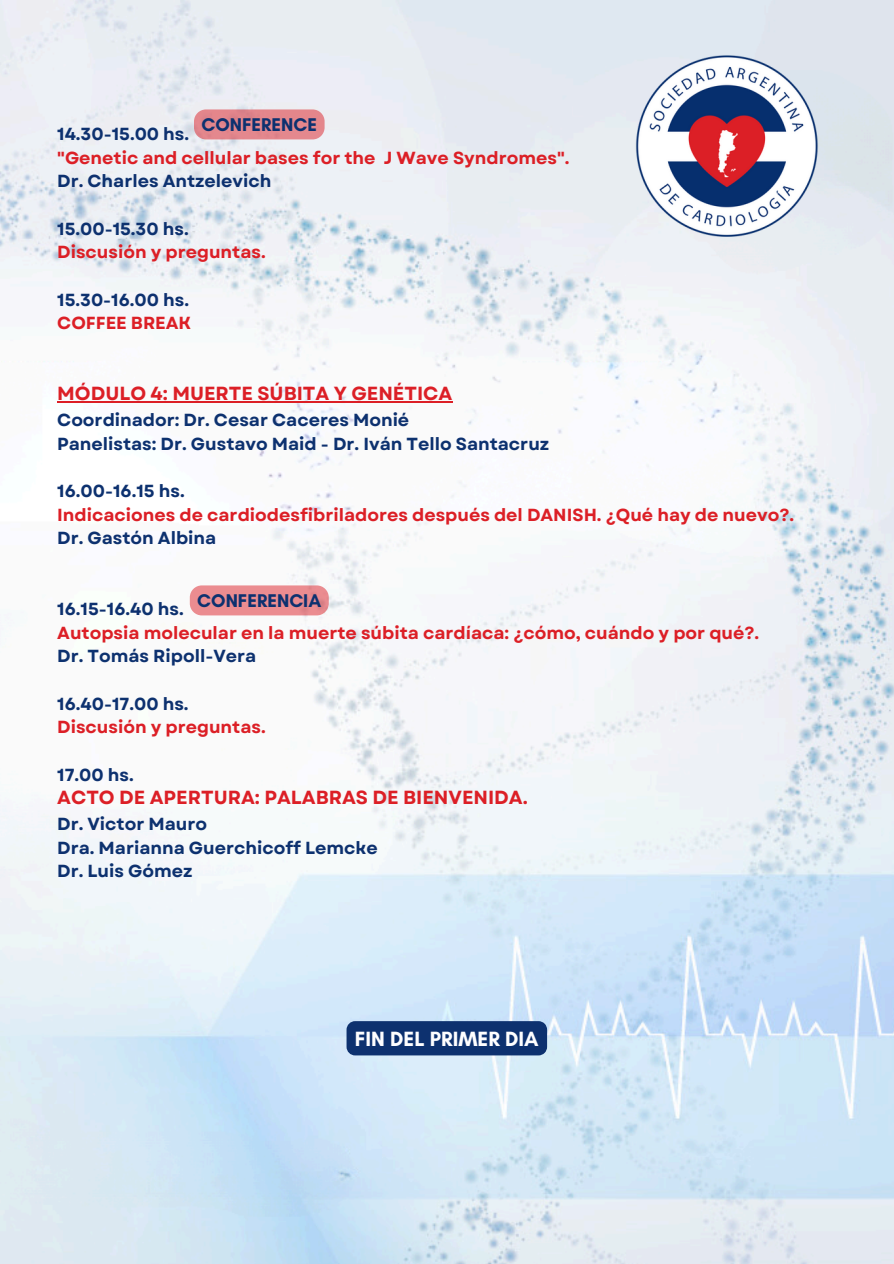
<style>
.page{position:relative;width:894px;height:1264px;background:#fff}
.page>*{position:absolute;margin:0;border:0;box-sizing:border-box;transform-origin:0 0}
.t1{font:700 21px "Glacial Indifference";color:#fefeff}
.t2{font:700 18.9px "Garet";color:#dc1f26}
.t3{font:700 18.75px "Glacial Indifference";color:#0d316f}
.t4{font:700 17.4px/23.7px "Garet";color:#0d316f}
.t5{font:700 17.4px "Garet";color:#dc1f26}
</style>
<div class="page">
<img style="left:0;top:0;width:893px;height:1263px">
<img style="left:628px;top:49px;width:197px;height:197px">
<hr style="left:57px;top:401px;width:395px;height:1px;background:#dc1f26">
<div style="left:346px;top:1021px;width:201px;height:34px;background:#0d316f"></div>
<div style="left:194px;top:109px;width:130px;height:30px;background:#e4868c;border-radius:12px"></div>
<div style="left:190px;top:585px;width:139px;height:30px;background:#eb8c90;border-radius:12px"></div>
<h3 class="t3" style="left:201px;top:113px;width:117px">CONFERENCE</h3>
<p class="t4" style="left:57px;top:122px;width:133px">14.30-15.00 hs.</p>
<p class="t5" style="left:57px;top:145px;width:513px">"Genetic and cellular bases for the J Wave Syndromes".</p>
<p class="t4" style="left:57px;top:170px;width:216px">Dr. Charles Antzelevich</p>
<p class="t4" style="left:57px;top:217px;width:133px">15.00-15.30 hs.</p>
<p class="t5" style="left:57px;top:240px;width:210px">Discusión y preguntas.</p>
<p class="t4" style="left:57px;top:288px;width:133px">15.30-16.00 hs.</p>
<p class="t5" style="left:57px;top:311px;width:136px">COFFEE BREAK</p>
<p class="t2" style="left:57px;top:380px;width:396px">MÓDULO 4: MUERTE SÚBITA Y GENÉTICA</p>
<p class="t4" style="left:57px;top:408px;width:353px">Coordinador: Dr. Cesar Caceres Monié</p>
<p class="t4" style="left:57px;top:432px;width:493px">Panelistas: Dr. Gustavo Maid - Dr. Iván Tello Santacruz</p>
<p class="t4" style="left:57px;top:479px;width:129px">16.00-16.15 hs.</p>
<p class="t5" style="left:57px;top:502px;width:738px">Indicaciones de cardiodesfibriladores después del DANISH. ¿Qué hay de nuevo?.</p>
<p class="t4" style="left:57px;top:526px;width:160px">Dr. Gastón Albina</p>
<h1 class="t3" style="left:197px;top:589px;width:125px">CONFERENCIA</h1>
<p class="t4" style="left:57px;top:597px;width:128px">16.15-16.40 hs.</p>
<p class="t5" style="left:57px;top:620px;width:703px">Autopsia molecular en la muerte súbita cardíaca: ¿cómo, cuándo y por qué?.</p>
<p class="t4" style="left:57px;top:644px;width:200px">Dr. Tomás Ripoll-Vera</p>
<p class="t4" style="left:57px;top:692px;width:133px">16.40-17.00 hs.</p>
<p class="t5" style="left:57px;top:714px;width:210px">Discusión y preguntas.</p>
<h2 class="t4" style="left:57px;top:762px;width:78px">17.00 hs.</h2>
<h2 class="t2" style="left:57px;top:784px;width:472px">ACTO DE APERTURA: PALABRAS DE BIENVENIDA.</h2>
<h2 class="t4" style="left:57px;top:812px;width:322px">Dr. Victor Mauro<br>Dra. Marianna Guerchicoff Lemcke<br>Dr. Luis Gómez</h2>
<h3 class="t1" style="left:355px;top:1025px;width:185px">FIN DEL PRIMER DIA</h3>
</div>
